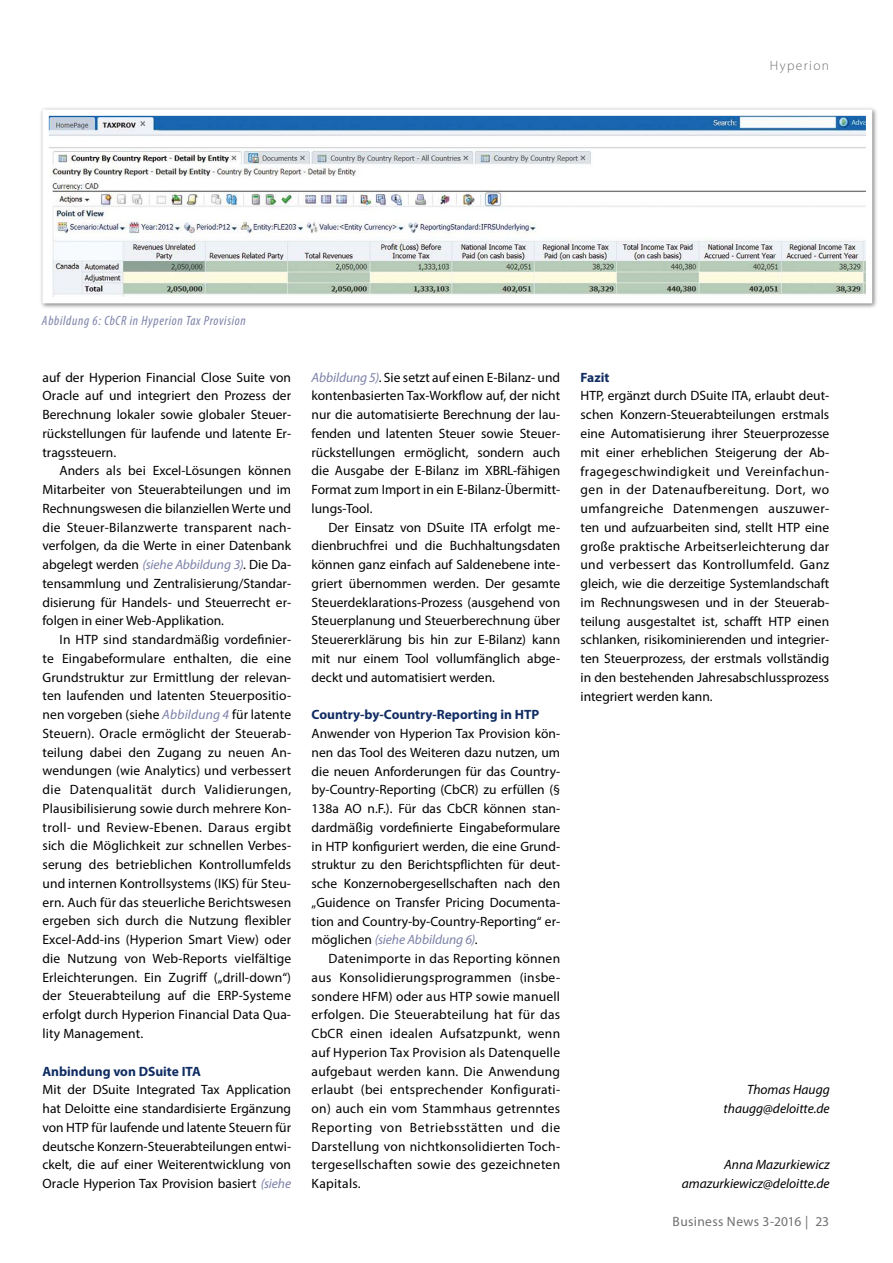
<style>
.page{position:relative;width:893px;height:1263px;background:#fff}
.page>*{position:absolute;margin:0;border:0;box-sizing:border-box;transform-origin:0 0}
.t1{font:13.5px/18.8px "Myriad Pro";color:#000;text-align:justify}
.t2{font:italic 13.5px/18.8px "Myriad Pro";color:#000;text-align:right}
.t3{font:700 13.5px "Myriad Pro";color:#112d63}
.t4{font:italic condensed 13.5px "Myriad Pro";letter-spacing:.05em;color:#7c81a8}
.t5{font:13.5px "Myriad Pro";letter-spacing:.025em;color:#706f6f}
.t6{font:300 13.5px "Myriad Pro";letter-spacing:.1em;color:#706f6f}
.s1{font-style:italic;color:#7c81a8}
</style>
<div class="page">
<svg style="left:41px;top:108px;width:834px;height:199px"></svg>
<p class="t6" style="left:770px;top:58px;width:61px">Hyperion</p>
<p class="t4" style="left:42px;top:313px;width:205px">Abbildung 6: CbCR in Hyperion Tax Provision</p>
<p class="t1" style="left:43px;top:367px;width:250px">auf der Hyperion Financial Close Suite von Oracle auf und integriert den Prozess der Berechnung lokaler sowie globaler Steuer&shy;rückstellungen für laufende und latente Er&shy;tragssteuern.</p>
<p class="t1" style="left:43px;top:461px;width:250px;text-indent:17px">Anders als bei Excel-Lösungen können Mitarbeiter von Steuerabteilungen und im Rechnungswesen die bilanziellen Werte und die Steuer-Bilanzwerte transparent nach&shy;verfolgen, da die Werte in einer Datenbank abgelegt werden <span class="s1">(siehe Abbildung 3)</span>. Die Da&shy;tensammlung und Zentralisierung/Standar&shy;disierung für Handels- und Steuerrecht er&shy;folgen in einer Web-Applikation.</p>
<p class="t1" style="left:43px;top:630px;width:250px;text-indent:17px">In HTP sind standardmäßig vordefinier&shy;te Eingabeformulare enthalten, die eine Grundstruktur zur Ermittlung der relevan&shy;ten laufenden und latenten Steuerpositio&shy;nen vorgeben (siehe <span class="s1">Abbildung 4</span> für latente Steuern). Oracle ermöglicht der Steuerab&shy;teilung dabei den Zugang zu neuen An&shy;wendungen (wie Analytics) und verbessert die Datenqualität durch Validierungen, Plausibilisierung sowie durch mehrere Kon&shy;troll- und Review-Ebenen. Daraus ergibt sich die Möglichkeit zur schnellen Verbes&shy;serung des betrieblichen Kontrollumfelds und internen Kontrollsystems (IKS) für Steu&shy;ern. Auch für das steuerliche Berichtswesen ergeben sich durch die Nutzung flexibler Excel-Add-ins (Hyperion Smart View) oder die Nutzung von Web-Reports vielfältige Erleichterungen. Ein Zugriff („drill-down“) der Steuerabteilung auf die ERP-Systeme erfolgt durch Hyperion Financial Data Qua&shy;lity Management.</p>
<p class="t3" style="left:43px;top:1062px;width:160px">Anbindung von DSuite ITA</p>
<p class="t1" style="left:43px;top:1080px;width:250px">Mit der DSuite Integrated Tax Application hat Deloitte eine standardisierte Ergänzung von HTP für laufende und latente Steuern für deutsche Konzern-Steuerabteilungen entwi&shy;ckelt, die auf einer Weiterentwicklung von Oracle Hyperion Tax Provision basiert <span class="s1">(siehe</span></p>
<p class="t1" style="left:312px;top:368px;width:250px"><span class="s1">Abbildung 5)</span>. Sie setzt auf einen E-Bilanz- und kontenbasierten Tax-Workflow auf, der nicht nur die automatisierte Berechnung der lau&shy;fenden und latenten Steuer sowie Steuer&shy;rückstellungen ermöglicht, sondern auch die Ausgabe der E-Bilanz im XBRL-fähigen Format zum Import in ein E-Bilanz-Übermitt&shy;lungs-Tool.</p>
<p class="t1" style="left:312px;top:518px;width:250px;text-indent:17px">Der Einsatz von DSuite ITA erfolgt me&shy;dienbruchfrei und die Buchhaltungsdaten können ganz einfach auf Saldenebene inte&shy;griert übernommen werden. Der gesamte Steuerdeklarations-Prozess (ausgehend von Steuerplanung und Steuerberechnung über Steuererklärung bis hin zur E-Bilanz) kann mit nur einem Tool vollumfänglich abge&shy;deckt und automatisiert werden.</p>
<p class="t3" style="left:312px;top:706px;width:229px">Country-by-Country-Reporting in HTP</p>
<p class="t1" style="left:312px;top:724px;width:250px">Anwender von Hyperion Tax Provision kön&shy;nen das Tool des Weiteren dazu nutzen, um die neuen Anforderungen für das Country&shy;by-Country-Reporting (CbCR) zu erfüllen (§ 138a AO n.F.). Für das CbCR können stan&shy;dardmäßig vordefinierte Eingabeformulare in HTP konfiguriert werden, die eine Grund&shy;struktur zu den Berichtspflichten für deut&shy;sche Konzernobergesellschaften nach den „Guidence on Transfer Pricing Documenta&shy;tion and Country-by-Country-Reporting“ er&shy;möglichen <span class="s1">(siehe Abbildung 6)</span>.</p>
<p class="t1" style="left:312px;top:949px;width:250px;text-indent:17px">Datenimporte in das Reporting können aus Konsolidierungsprogrammen (insbe&shy;sondere HFM) oder aus HTP sowie manuell erfolgen. Die Steuerabteilung hat für das CbCR einen idealen Aufsatzpunkt, wenn auf Hyperion Tax Provision als Datenquelle aufgebaut werden kann. Die Anwendung erlaubt (bei entsprechender Konfigurati&shy;on) auch ein vom Stammhaus getrenntes Reporting von Betriebsstätten und die Darstellung von nichtkonsolidierten Toch&shy;tergesellschaften sowie des gezeichneten Kapitals.</p>
<p class="t3" style="left:581px;top:368px;width:30px">Fazit</p>
<p class="t1" style="left:581px;top:386px;width:250px">HTP, ergänzt durch DSuite ITA, erlaubt deut&shy;schen Konzern-Steuerabteilungen erstmals eine Automatisierung ihrer Steuerprozesse mit einer erheblichen Steigerung der Ab&shy;fragegeschwindigkeit und Vereinfachun&shy;gen in der Datenaufbereitung. Dort, wo umfangreiche Datenmengen auszuwer&shy;ten und aufzuarbeiten sind, stellt HTP eine große praktische Arbeitserleichterung dar und verbessert das Kontrollumfeld. Ganz gleich, wie die derzeitige Systemlandschaft im Rechnungswesen und in der Steuerab&shy;teilung ausgestaltet ist, schafft HTP einen schlanken, risikominierenden und integrier&shy;ten Steuerprozess, der erstmals vollständig in den bestehenden Jahresabschlussprozess integriert werden kann.</p>
<p class="t2" style="left:724px;top:1080px;width:108px">Thomas Haugg thaugg@deloitte.de</p>
<p class="t2" style="left:682px;top:1155px;width:149px">Anna Mazurkiewicz amazurkiewicz@deloitte.de</p>
<p class="t5" style="left:673px;top:1213px;width:158px">Business News 3-2016 | 23</p>
</div>
